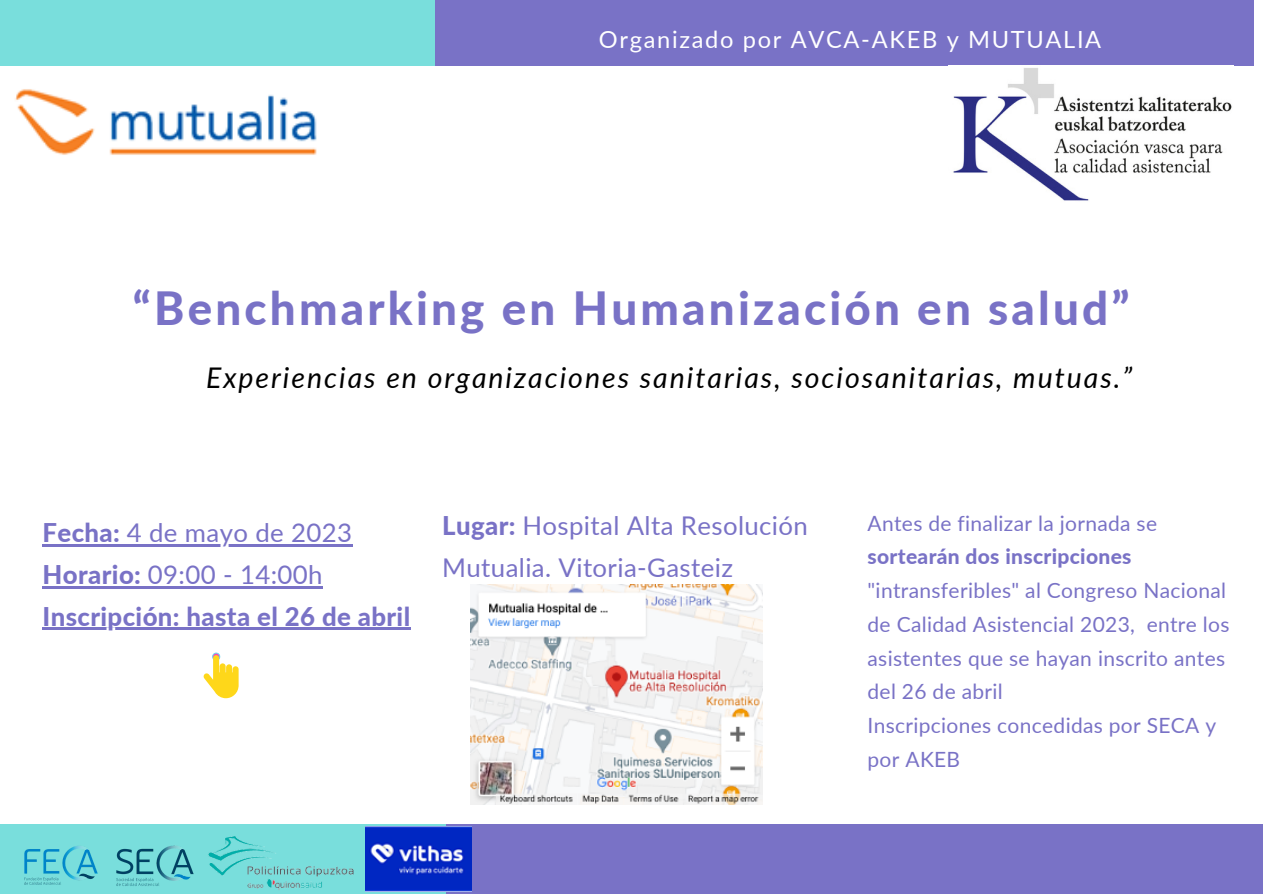
<style>
.page{position:relative;width:1263px;height:894px;background:#fff}
.page>*{position:absolute;margin:0;border:0;box-sizing:border-box;transform-origin:0 0}
.t1{font:800 45.75px "Lato";letter-spacing:.07em;color:#7972c6}
.t2{font:italic 28.5px "Lato";letter-spacing:.07em;color:#000}
.t3{font:800 25.8px/41.5px "Lato";letter-spacing:.015em;color:#7972c6}
.t4{font:25.8px/41.5px "Lato";letter-spacing:.015em;color:#7972c6}
.t5{font:23.7px "Lato";letter-spacing:.07em;color:#fff}
.t6{font:21px/33.8px "Lato";letter-spacing:.015em;color:#7972c6}
.t7{font:800 21px "Lato";letter-spacing:.015em;color:#7972c6}
.s1{font-weight:400}
.s2{font-weight:800}
</style>
<div class="page">
<div style="left:0;top:0;width:435px;height:65px;background:#79dedc"></div>
<div style="left:435px;top:0;width:819px;height:65px;background:#7972c6"></div>
<div style="left:0;top:824px;width:446px;height:69px;background:#79dedc"></div>
<div style="left:446px;top:824px;width:817px;height:69px;background:#7972c6"></div>
<img style="left:953px;top:68px;width:279px;height:133px">
<img style="left:471px;top:584px;width:292px;height:219px">
<div style="left:212px;top:652px;width:8px;height:8px;border:1px solid #6ed7ef;border-radius:50%"></div>
<svg style="left:203px;top:655px;width:36px;height:43px"></svg>
<img style="left:15px;top:89px;width:302px;height:66px">
<hr style="left:43px;top:544px;width:84px;height:2px;background:#7972c6">
<hr style="left:127px;top:544px;width:226px;height:2px;background:#7972c6">
<hr style="left:43px;top:586px;width:105px;height:2px;background:#7972c6">
<hr style="left:148px;top:586px;width:175px;height:2px;background:#7972c6">
<hr style="left:43px;top:627px;width:368px;height:3px;background:#7972c6">
<img style="left:116px;top:845px;width:78px;height:41px">
<img style="left:24px;top:846px;width:74px;height:39px">
<img style="left:208px;top:836px;width:146px;height:54px">
<img style="left:365px;top:826px;width:106px;height:65px">
<p class="t5" style="left:599px;top:25px;width:504px">Organizado por AVCA-AKEB y MUTUALIA</p>
<h1 class="t1" style="left:133px;top:279px;width:998px">“Benchmarking en Humanización en salud”</h1>
<h2 class="t2" style="left:206px;top:360px;width:928px">Experiencias en organizaciones sanitarias, sociosanitarias, mutuas.”</h2>
<p class="t3" style="left:43px;top:511px;width:369px">Fecha: <span class="s1">4 de mayo de 2023<br></span>Horario: <span class="s1">09:00 - 14:00h<br></span>Inscripción: hasta el 26 de abril</p>
<p class="t4" style="left:442px;top:504px;width:367px"><span class="s2">Lugar:</span> Hospital Alta Resolución<br>Mutualia. Vitoria-Gasteiz</p>
<p class="t6" style="left:867px;top:505px;width:291px">Antes de finalizar la jornada se</p>
<p class="t7" style="left:867px;top:543px;width:265px">sortearán dos inscripciones</p>
<p class="t6" style="left:867px;top:573px;width:363px">"intransferibles" al Congreso Nacional de Calidad Asistencial 2023, entre los asistentes que se hayan inscrito antes del 26 de abril<br>Inscripciones concedidas por SECA y por AKEB</p>
</div>
